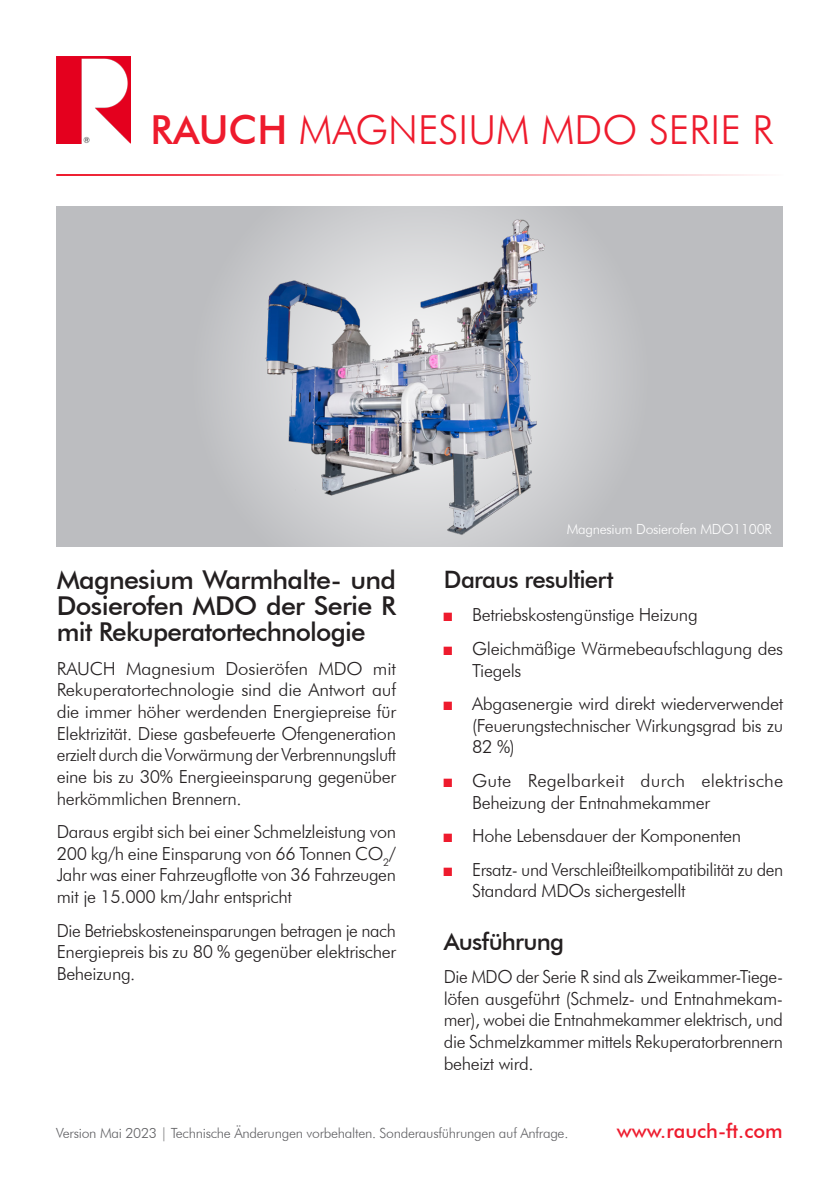
<style>
.page{position:relative;width:840px;height:1191px;background:#fff}
.page>*{position:absolute;margin:0;border:0;box-sizing:border-box;transform-origin:0 0}
.t1{font:300 40px "Futura BT";color:#ee1b2d}
.Intro{font:500 26px/26px "Futura BT";letter-spacing:-.03em;color:#231f20;text-align:justify}
.Headline{font:500 24px "Futura BT";letter-spacing:-.035em;color:#231f20}
.t2{font:500 20px "Futura BT";color:#ee1b2d}
.Body{font:300 18px/21.6px "Futura BT";letter-spacing:-.02em;color:#231f20;text-align:justify}
.Body-2{font:300 18px/21.6px "Futura BT";letter-spacing:.01em;color:#231f20}
.t3{font:300 14px "Futura BT";letter-spacing:-.02em;color:#636366}
.Bildbeschriftung{font:300 14px "Futura BT";letter-spacing:-.02em;color:#fff}
.s1{font-weight:500}
.s2{font-family:"Arial Narrow";font-weight:400;color:#ee1b2d}
</style>
<div class="page">
<img style="left:56px;top:57px;width:74px;height:86px">
<hr style="left:56px;top:174px;width:727px;height:2px;background:#ee1b2d">
<div style="left:57px;top:206px;width:725px;height:341px;background:#bcbdc0"></div>
<svg style="left:191px;top:148px;width:457px;height:457px"></svg>
<img style="left:191px;top:216px;width:457px;height:321px">
<h1 class="t1" style="left:150px;top:105px;width:624px"><span class="s1">RAUCH</span> MAGNESIUM MDO SERIE R</h1>
<p class="Intro" style="left:57px;top:567px;width:341px">Magnesium Warmhalte- und Dosierofen MDO der Serie R mit Rekuperatortechnologie</p>
<p class="Body" style="left:57px;top:657px;width:341px">RAUCH Magnesium Dosieröfen MDO mit Rekuperatortechnologie sind die Antwort auf die immer höher werdenden Energiepreise für Elektrizität. Diese gasbefeuerte Ofengeneration erzielt durch die Vorwärmung der Verbrennungsluft eine bis zu 30% Energieeinsparung gegenüber herkömmlichen Brennern.</p>
<p class="Body" style="left:57px;top:820px;width:341px">Daraus ergibt sich bei einer Schmelzleistung von 200 kg/h eine Einsparung von 66 Tonnen CO<sub>2</sub>/ Jahr was einer Fahrzeugflotte von 36 Fahrzeugen mit je 15.000 km/Jahr entspricht</p>
<p class="Body" style="left:57px;top:919px;width:341px">Die Betriebskosteneinsparungen betragen je nach Energiepreis bis zu 80 % gegenüber elektrischer Beheizung.</p>
<p class="Bildbeschriftung" style="left:566px;top:521px;width:206px">Magnesium Dosierofen MDO1100R</p>
<p class="Headline" style="left:443px;top:564px;width:171px">Daraus resultiert</p>
<p class="Body" style="left:443px;top:604px;width:255px"><span class="s2">■</span> Betriebskostengünstige Heizung</p>
<p class="Body" style="left:472px;top:637px;width:312px;text-indent:-28px"><span class="s2">■</span> Gleichmäßige Wärmebeaufschlagung des<br>Tiegels</p>
<p class="Body" style="left:472px;top:693px;width:312px;text-indent:-28px"><span class="s2">■</span> Abgasenergie wird direkt wiederverwendet (Feuerungstechnischer Wirkungsgrad bis zu 82 %)</p>
<p class="Body-2" style="left:472px;top:769px;width:312px;text-indent:-28px"><span class="s2">■</span> Gute Regelbarkeit durch elektrische<br>Beheizung der Entnahmekammer</p>
<p class="Body" style="left:443px;top:825px;width:299px"><span class="s2">■</span> Hohe Lebensdauer der Komponenten</p>
<p class="Body" style="left:472px;top:858px;width:312px;text-indent:-28px"><span class="s2">■</span> Ersatz- und Verschleißteilkompatibilität zu den<br>Standard MDOs sichergestellt</p>
<p class="Headline" style="left:443px;top:926px;width:122px">Ausführung</p>
<p class="Body" style="left:443px;top:966px;width:341px">Die MDO der Serie R sind als Zweikammer-Tiege&shy;löfen ausgeführt (Schmelz- und Entnahmekam&shy;mer), wobei die Entnahmekammer elektrisch, und die Schmelzkammer mittels Rekuperatorbrennern beheizt wird.</p>
<p class="t3" style="left:56px;top:1124px;width:513px">Version Mai 2023 | Technische Änderungen vorbehalten. Sonderausführungen auf Anfrage.</p>
<p class="t2" style="left:616px;top:1118px;width:167px">www.rauch-ft.com</p>
</div>
